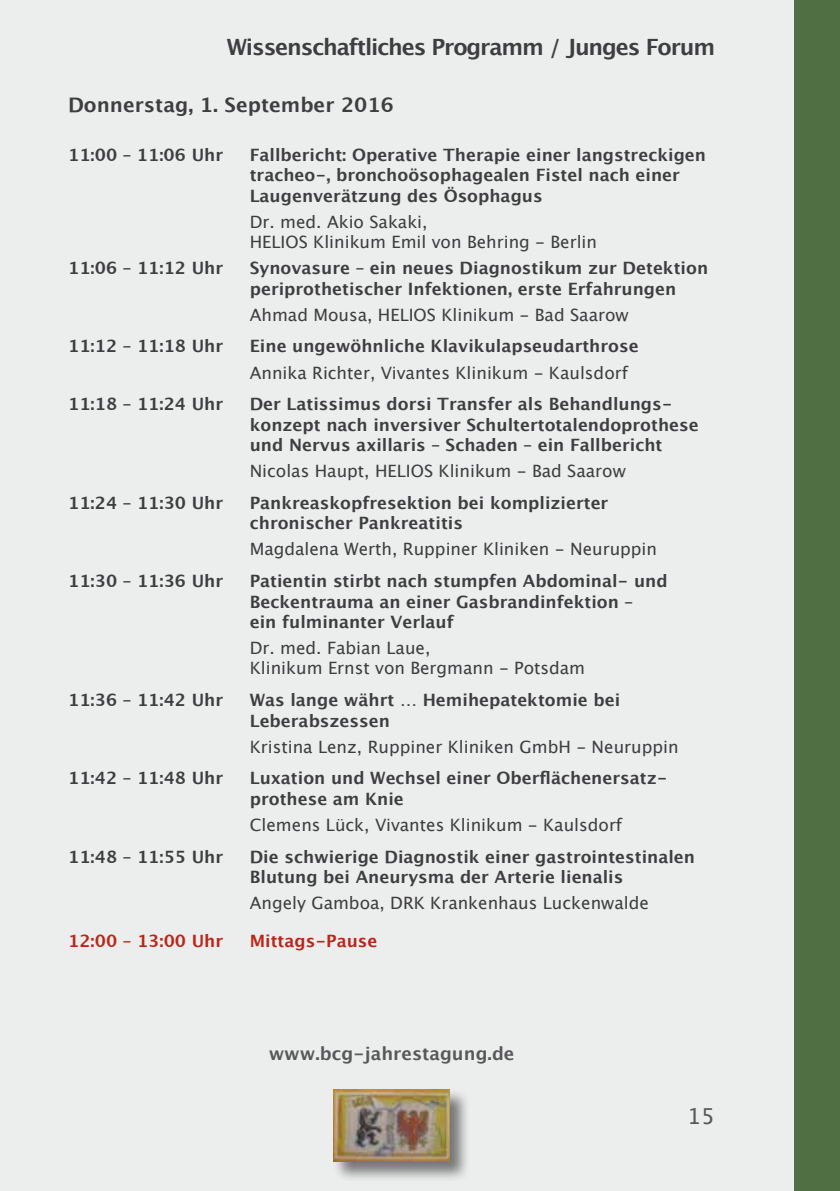
<style>
.page{position:relative;width:840px;height:1191px;background:#fff}
.page>*{position:absolute;margin:0;border:0;box-sizing:border-box;transform-origin:0 0}
.t1{font:700 22.4px "Lucida Grande";letter-spacing:-.05em;color:#3e3d40}
.t2{font:22px "Lucida Grande";color:#58585a}
.t3{font:700 20px "Lucida Grande";color:#3e3d40}
.t4{font:700 18px "Lucida Grande";color:#58585a}
.t5{font:700 17px/20.4px "Lucida Grande";color:#3e3d40}
.t6{font:17px/20.4px "Lucida Grande";color:#3e3d40}
.t7{font:700 17px "Lucida Grande";color:#bb261a}
</style>
<div class="page">
<div style="left:0;top:0;width:839px;height:1191px;background:#eceded"></div>
<div style="left:332px;top:1088px;width:138px;height:94px;background:#000;opacity:.5"></div>
<img style="left:333px;top:1089px;width:116px;height:72px">
<div style="left:794px;top:0;width:45px;height:1191px;background:#506f43"></div>
<h1 class="t1" style="left:227px;top:29px;width:489px">Wissenschaftliches Programm / Junges Forum</h1>
<p class="t3" style="left:68px;top:89px;width:327px">Donnerstag, 1. September 2016</p>
<p class="t5" style="left:68px;top:144px;width:156px">11:00 – 11:06 Uhr</p>
<p class="t5" style="left:249px;top:144px;width:457px">Fallbericht: Operative Therapie einer langstreckigen tracheo-, bronchoösophagealen Fistel nach einer<br>Laugenverätzung des Ösophagus</p>
<p class="t6" style="left:249px;top:212px;width:349px">Dr. med. Akio Sakaki,<br>HELIOS Klinikum Emil von Behring - Berlin</p>
<p class="t5" style="left:68px;top:258px;width:156px">11:06 – 11:12 Uhr</p>
<p class="t5" style="left:249px;top:258px;width:459px">Synovasure – ein neues Diagnostikum zur Detektion periprothetischer Infektionen, erste Erfahrungen</p>
<p class="t6" style="left:249px;top:305px;width:380px">Ahmad Mousa, HELIOS Klinikum - Bad Saarow</p>
<p class="t5" style="left:68px;top:336px;width:156px">11:12 – 11:18 Uhr</p>
<p class="t5" style="left:249px;top:336px;width:390px">Eine ungewöhnliche Klavikulapseudarthrose</p>
<p class="t6" style="left:249px;top:362px;width:379px">Annika Richter, Vivantes Klinikum - Kaulsdorf</p>
<p class="t5" style="left:68px;top:394px;width:156px">11:18 – 11:24 Uhr</p>
<p class="t5" style="left:249px;top:394px;width:450px">Der Latissimus dorsi Transfer als Behandlungs&shy;konzept nach inversiver Schultertotalendoprothese und Nervus axillaris – Schaden – ein Fallbericht</p>
<p class="t6" style="left:249px;top:461px;width:377px">Nicolas Haupt, HELIOS Klinikum - Bad Saarow</p>
<p class="t5" style="left:68px;top:492px;width:156px">11:24 – 11:30 Uhr</p>
<p class="t5" style="left:249px;top:492px;width:360px">Pankreaskopfresektion bei komplizierter chronischer Pankreatitis</p>
<p class="t6" style="left:249px;top:539px;width:408px">Magdalena Werth, Ruppiner Kliniken - Neuruppin</p>
<p class="t5" style="left:68px;top:571px;width:156px">11:30 – 11:36 Uhr</p>
<p class="t5" style="left:249px;top:571px;width:419px">Patientin stirbt nach stumpfen Abdominal- und<br>Beckentrauma an einer Gasbrandinfektion –<br>ein fulminanter Verlauf</p>
<p class="t6" style="left:250px;top:638px;width:337px">Dr. med. Fabian Laue,<br>Klinikum Ernst von Bergmann - Potsdam</p>
<p class="t5" style="left:68px;top:690px;width:156px">11:36 – 11:42 Uhr</p>
<p class="t5" style="left:250px;top:690px;width:372px">Was lange währt … Hemihepatektomie bei<br>Leberabszessen</p>
<p class="t6" style="left:250px;top:736px;width:430px">Kristina Lenz, Ruppiner Kliniken GmbH - Neuruppin</p>
<p class="t5" style="left:68px;top:768px;width:156px">11:42 – 11:48 Uhr</p>
<p class="t5" style="left:250px;top:768px;width:419px">Luxation und Wechsel einer Oberflächenersatz&shy;prothese am Knie</p>
<p class="t6" style="left:250px;top:815px;width:374px">Clemens Lück, Vivantes Klinikum - Kaulsdorf</p>
<p class="t5" style="left:68px;top:846px;width:156px">11:48 – 11:55 Uhr</p>
<p class="t5" style="left:250px;top:846px;width:446px">Die schwierige Diagnostik einer gastrointestinalen<br>Blutung bei Aneurysma der Arterie lienalis</p>
<p class="t6" style="left:250px;top:893px;width:400px">Angely Gamboa, DRK Krankenhaus Luckenwalde</p>
<p class="t7" style="left:68px;top:926px;width:156px">12:00 – 13:00 Uhr</p>
<p class="t7" style="left:250px;top:926px;width:129px">Mittags-Pause</p>
<p class="t4" style="left:268px;top:1038px;width:247px">www.bcg-jahrestagung.de</p>
<p class="t2" style="left:687px;top:1103px;width:29px">15</p>
</div>
